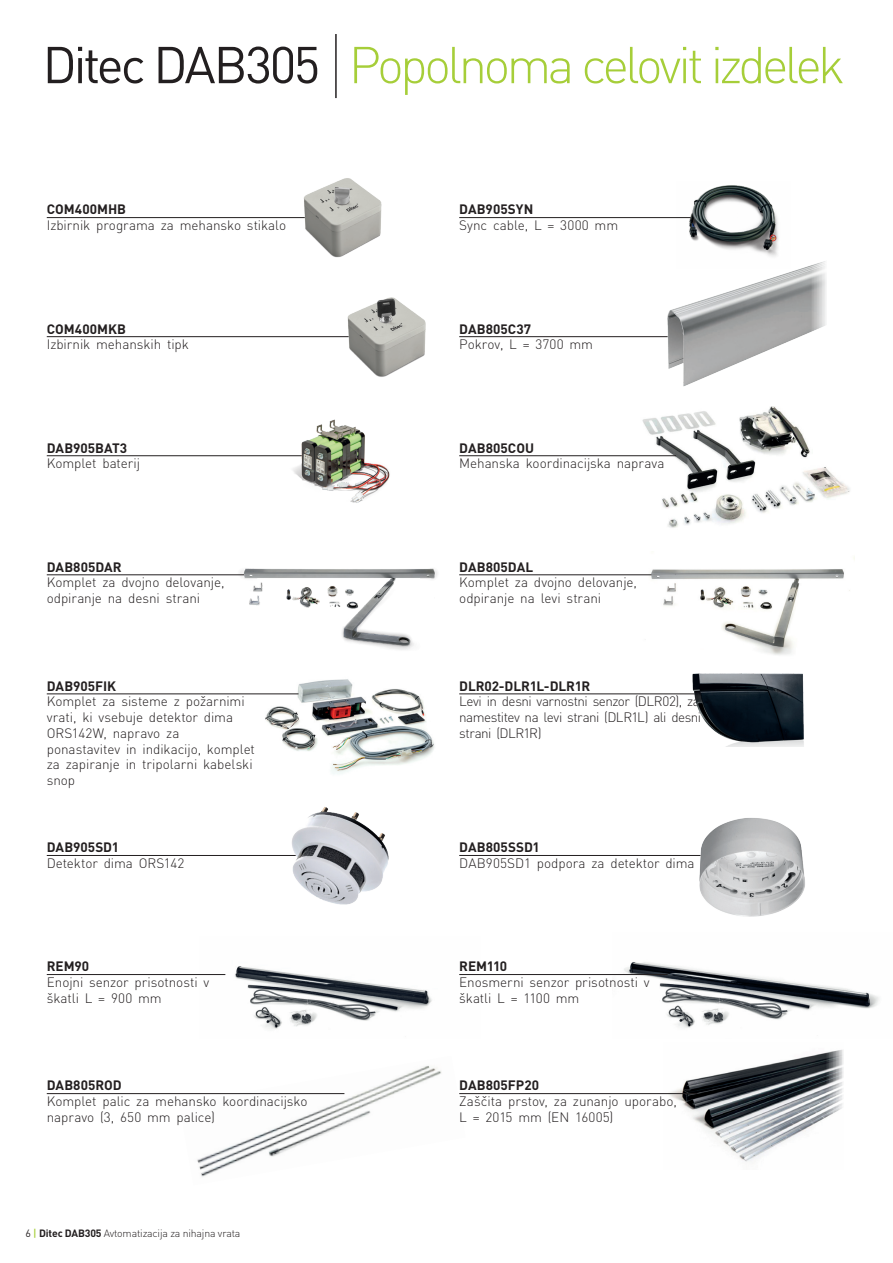
<style>
.page{position:relative;width:893px;height:1263px;background:#fff}
.page>*{position:absolute;margin:0;border:0;box-sizing:border-box;transform-origin:0 0}
.t1{font:300 51px "DIN Pro";letter-spacing:-.075em;color:#a6ce39}
.t2{font:51px "DIN Pro";letter-spacing:-.06em;color:#231f20}
.Bodytext_9su10_8_-15{font:300 13.5px/15.8px "DIN Pro";letter-spacing:-.005em;color:#231f20}
.CODICE_ACCESSORIO{font:700 13.5px "DIN Pro";color:#231f20}
.t3{font:300 10.5px "DIN Pro";letter-spacing:-.015em;color:#231f20}
.s1{font-weight:400}
.s2{font-weight:500;color:#a6ce39}
.s3{font-weight:700}
</style>
<div class="page">
<hr style="left:47px;top:855px;width:264px;height:1px;background:#231f20">
<hr style="left:459px;top:217px;width:234px;height:1px;background:#231f20">
<hr style="left:47px;top:217px;width:263px;height:1px;background:#231f20">
<hr style="left:47px;top:574px;width:197px;height:1px;background:#231f20">
<hr style="left:47px;top:455px;width:264px;height:1px;background:#231f20">
<hr style="left:47px;top:694px;width:251px;height:1px;background:#231f20">
<hr style="left:459px;top:855px;width:251px;height:1px;background:#231f20">
<img style="left:635px;top:406px;width:215px;height:122px">
<img style="left:612px;top:962px;width:267px;height:66px">
<img style="left:179px;top:1065px;width:287px;height:112px">
<img style="left:663px;top:1050px;width:181px;height:112px">
<hr style="left:459px;top:455px;width:217px;height:1px;background:#231f20">
<hr style="left:459px;top:974px;width:209px;height:1px;background:#231f20">
<hr style="left:47px;top:1093px;width:297px;height:1px;background:#231f20">
<hr style="left:459px;top:1093px;width:238px;height:1px;background:#231f20">
<hr style="left:459px;top:336px;width:260px;height:1px;background:#231f20">
<hr style="left:47px;top:974px;width:178px;height:1px;background:#231f20">
<hr style="left:459px;top:694px;width:260px;height:1px;background:#231f20">
<img style="left:654px;top:261px;width:173px;height:126px">
<img style="left:200px;top:966px;width:280px;height:63px">
<img style="left:691px;top:673px;width:113px;height:73px">
<hr style="left:47px;top:336px;width:310px;height:1px;background:#231f20">
<hr style="left:459px;top:574px;width:192px;height:1px;background:#231f20">
<hr style="left:335px;top:34px;width:2px;height:64px;background:#231f20">
<img style="left:276px;top:419px;width:114px;height:84px">
<img style="left:257px;top:679px;width:178px;height:95px">
<img style="left:292px;top:807px;width:97px;height:98px">
<img style="left:676px;top:185px;width:114px;height:84px">
<img style="left:642px;top:557px;width:213px;height:98px">
<img style="left:234px;top:568px;width:203px;height:82px">
<img style="left:699px;top:818px;width:106px;height:99px">
<img style="left:298px;top:178px;width:84px;height:80px">
<img style="left:343px;top:297px;width:83px;height:80px">
<p class="t2" style="left:43px;top:30px;width:279px">Ditec DAB305</p>
<p class="t1" style="left:349px;top:30px;width:498px">Popolnoma celovit izdelek</p>
<p class="CODICE_ACCESSORIO" style="left:47px;top:200px;width:81px">COM400MHB</p>
<p class="Bodytext_9su10_8_-15" style="left:47px;top:217px;width:241px">Izbirnik programa za mehansko stikalo</p>
<p class="CODICE_ACCESSORIO" style="left:459px;top:200px;width:76px">DAB905SYN</p>
<p class="Bodytext_9su10_8_-15" style="left:459px;top:217px;width:161px">Sync cable, L = 3000 mm</p>
<p class="CODICE_ACCESSORIO" style="left:47px;top:319px;width:81px">COM400MKB</p>
<p class="Bodytext_9su10_8_-15" style="left:47px;top:336px;width:144px">Izbirnik mehanskih tipk</p>
<p class="CODICE_ACCESSORIO" style="left:459px;top:319px;width:73px">DAB805C37</p>
<p class="Bodytext_9su10_8_-15" style="left:459px;top:336px;width:135px">Pokrov, L = 3700 mm</p>
<p class="CODICE_ACCESSORIO" style="left:47px;top:438px;width:82px">DAB905BAT3</p>
<p class="Bodytext_9su10_8_-15" style="left:47px;top:455px;width:95px">Komplet baterij</p>
<p class="CODICE_ACCESSORIO" style="left:459px;top:438px;width:76px">DAB805COU</p>
<p class="Bodytext_9su10_8_-15" style="left:459px;top:455px;width:207px">Mehanska koordinacijska naprava</p>
<p class="CODICE_ACCESSORIO" style="left:47px;top:558px;width:77px">DAB805DAR</p>
<p class="Bodytext_9su10_8_-15" style="left:47px;top:574px;width:179px">Komplet za dvojno delovanje, odpiranje na desni strani</p>
<p class="CODICE_ACCESSORIO" style="left:459px;top:558px;width:75px">DAB805DAL</p>
<p class="Bodytext_9su10_8_-15" style="left:459px;top:574px;width:179px">Komplet za dvojno delovanje, odpiranje na levi strani</p>
<p class="CODICE_ACCESSORIO" style="left:47px;top:677px;width:71px">DAB905FIK</p>
<p class="Bodytext_9su10_8_-15" style="left:47px;top:693px;width:210px">Komplet za sisteme z požarnimi vrati, ki vsebuje detektor dima<br>ORS142W, napravo za ponastavitev in indikacijo, komplet za zapiranje in tripolarni kabelski snop</p>
<p class="CODICE_ACCESSORIO" style="left:459px;top:677px;width:133px">DLR02-DLR1L-DLR1R</p>
<p class="Bodytext_9su10_8_-15" style="left:459px;top:693px;width:243px;text-align:justify">Levi in desni varnostni senzor (DLR02), za namestitev na levi strani (DLR1L) ali desni strani (DLR1R)</p>
<p class="CODICE_ACCESSORIO" style="left:47px;top:838px;width:74px">DAB905SD1</p>
<p class="Bodytext_9su10_8_-15" style="left:47px;top:855px;width:139px">Detektor dima ORS142</p>
<p class="CODICE_ACCESSORIO" style="left:459px;top:838px;width:82px">DAB805SSD1</p>
<p class="Bodytext_9su10_8_-15" style="left:459px;top:855px;width:237px">DAB905SD1 podpora za detektor dima</p>
<p class="CODICE_ACCESSORIO" style="left:47px;top:957px;width:44px">REM90</p>
<p class="Bodytext_9su10_8_-15" style="left:47px;top:974px;width:164px">Enojni senzor prisotnosti v škatli L = 900 mm</p>
<p class="CODICE_ACCESSORIO" style="left:459px;top:957px;width:49px">REM110</p>
<p class="Bodytext_9su10_8_-15" style="left:459px;top:974px;width:192px">Enosmerni senzor prisotnosti v škatli L = 1100 mm</p>
<p class="CODICE_ACCESSORIO" style="left:47px;top:1076px;width:76px">DAB805ROD</p>
<p class="Bodytext_9su10_8_-15" style="left:47px;top:1093px;width:262px">Komplet palic za mehansko koordinacijsko napravo (3, 650 mm palice)</p>
<p class="CODICE_ACCESSORIO" style="left:459px;top:1076px;width:81px">DAB805FP20</p>
<p class="Bodytext_9su10_8_-15" style="left:459px;top:1093px;width:219px">Zaščita prstov, za zunanjo uporabo,</p>
<p class="Bodytext_9su10_8_-15" style="left:459px;top:1109px;width:156px">L = 2015 mm (EN 16005)</p>
<p class="t3" style="left:26px;top:1226px;width:216px"><span class="s1">6</span> <span class="s2">|</span> <span class="s3">Ditec DAB305</span> Avtomatizacija za nihajna vrata</p>
</div>
